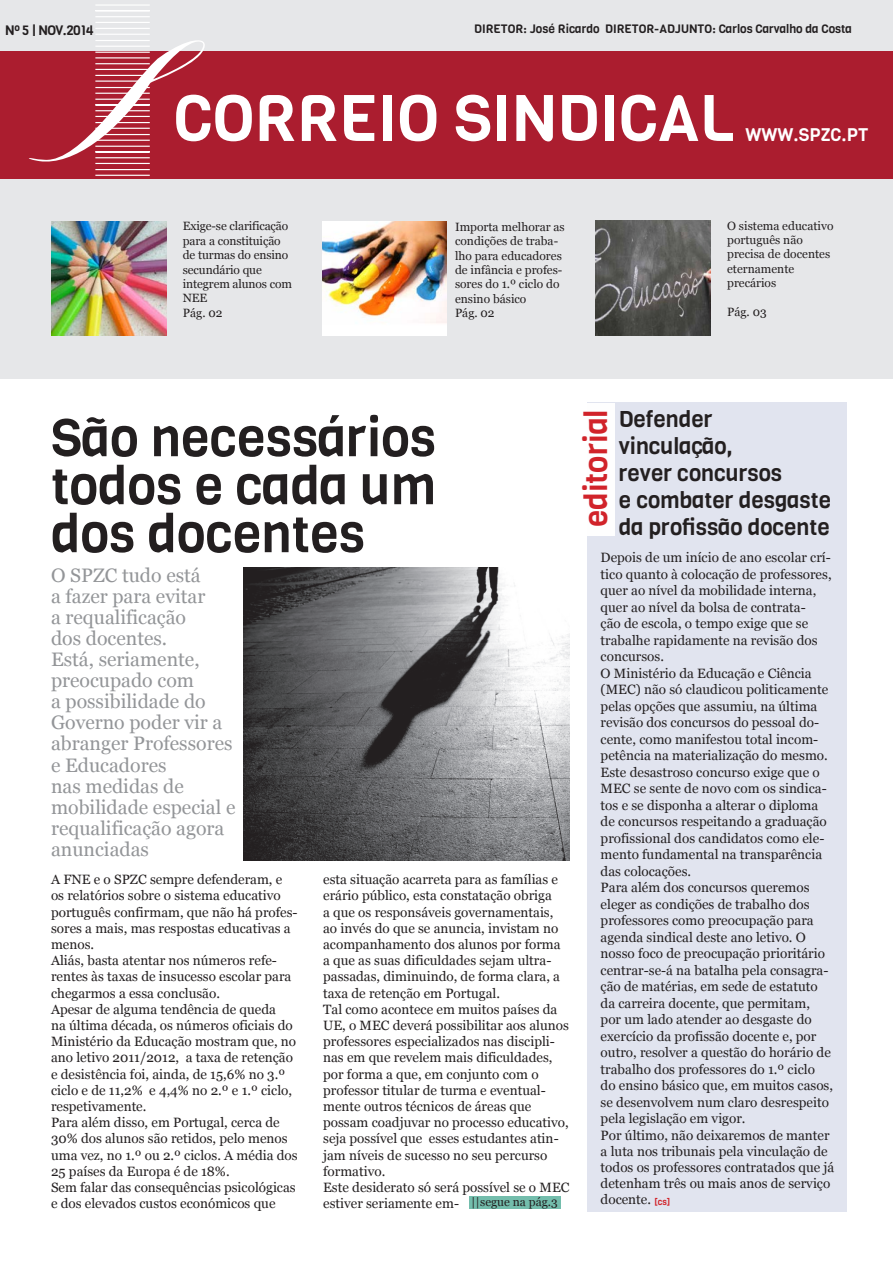
<style>
.page{position:relative;width:893px;height:1263px;background:#fff}
.page>*{position:absolute;margin:0;border:0;box-sizing:border-box;transform-origin:0 0}
.t1{font:64.5px "Viga";color:#fff}
.Lista{font:52.5px "Viga";color:#231f20}
.Lista-2{font:31.5px "Viga";color:#d1232a}
.texto{font:22.5px "Viga";color:#231f20}
.t2{font:19.5px/21px "Georgia";color:#939598}
.t3{font:18px "Viga";color:#fff}
.texto-2{font:13.5px/16.2px "Georgia";color:#231f20}
.t4{font:13.5px "Viga";letter-spacing:-.04em;color:#231f20}
.Lista-3{font:12px/14.4px "Georgia";color:#231f20}
.t5{font:12px "Viga";color:#231f20}
.s1{font-family:"Viga";font-size:9px;color:#d1232a}
</style>
<div class="page">
<div style="left:469px;top:1197px;width:92px;height:12px;background:#73bdac"></div>
<div style="left:0;top:0;width:893px;height:51px;background:#e6e7e9"></div>
<div style="left:0;top:51px;width:893px;height:128px;background:#ab1d2f"></div>
<div style="left:0;top:179px;width:893px;height:199px;background:#e6e7e9"></div>
<hr style="left:95px;top:16px;width:55px;height:1px;background:#fff">
<hr style="left:95px;top:22px;width:55px;height:1px;background:#fff">
<hr style="left:95px;top:28px;width:55px;height:1px;background:#fff">
<hr style="left:95px;top:34px;width:55px;height:1px;background:#fff">
<hr style="left:95px;top:169px;width:55px;height:1px;background:#fff">
<hr style="left:95px;top:175px;width:55px;height:1px;background:#fff">
<hr style="left:95px;top:0;width:55px;height:1px;background:#fff">
<hr style="left:95px;top:4px;width:55px;height:2px;background:#fff">
<hr style="left:95px;top:10px;width:55px;height:1px;background:#fff">
<svg style="left:29px;top:40px;width:176px;height:124px"></svg>
<div style="left:587px;top:403px;width:259px;height:809px;background:#e1e4ef"></div>
<img style="left:595px;top:221px;width:115px;height:114px">
<img style="left:243px;top:568px;width:327px;height:292px">
<img style="left:52px;top:222px;width:115px;height:113px">
<img style="left:322px;top:221px;width:124px;height:114px">
<div style="left:575px;top:403px;width:40px;height:133px;background:#fff"></div>
<p class="t4" style="left:5px;top:21px;width:90px">Nº 5 | NOV.2014</p>
<p class="t5" style="left:474px;top:21px;width:379px">DIRETOR: José Ricardo DIRETOR-ADJUNTO: Carlos Carvalho da Costa</p>
<h1 class="t1" style="left:174px;top:75px;width:563px">CORREIO SINDICAL</h1>
<h3 class="t3" style="left:746px;top:123px;width:124px">WWW.SPZC.PT</h3>
<p class="Lista-3" style="left:183px;top:219px;width:111px">Exige-se clarificação para a constituição de turmas do ensino secundário que integrem alunos com<br>NEE</p>
<p class="Lista-3" style="left:183px;top:305px;width:41px">Pág. 02</p>
<p class="Lista-3" style="left:455px;top:219px;width:111px">Importa melhorar as condições de traba&shy;lho para educadores de infância e profes&shy;sores do 1.º ciclo do ensino básico</p>
<p class="Lista-3" style="left:455px;top:306px;width:41px">Pág. 02</p>
<p class="Lista-3" style="left:727px;top:218px;width:108px">O sistema educativo português não precisa de docentes eternamente precários</p>
<p class="Lista-3" style="left:727px;top:305px;width:41px">Pág. 03</p>
<p class="Lista" style="left:51px;top:403px;width:386px">São necessários</p>
<p class="Lista" style="left:51px;top:451px;width:387px">todos e cada um</p>
<p class="Lista" style="left:51px;top:499px;width:316px">dos docentes</p>
<p class="t2" style="left:51px;top:565px;width:186px">O SPZC tudo está<br>a fazer para evitar<br>a requalificação<br>dos docentes.<br>Está, seriamente, preocupado com<br>a possibilidade do<br>Governo poder vir a abranger Professores e Educadores<br>nas medidas de mobilidade especial e requalificação agora anunciadas</p>
<p class="texto-2" style="left:51px;top:871px;width:248px">A FNE e o SPZC sempre defenderam, e os relatórios sobre o sistema educativo português confirmam, que não há profes&shy;sores a mais, mas respostas educativas a menos.</p>
<p class="texto-2" style="left:51px;top:952px;width:242px">Aliás, basta atentar nos números refe&shy;rentes às taxas de insucesso escolar para chegarmos a essa conclusão.</p>
<p class="texto-2" style="left:51px;top:1001px;width:247px">Apesar de alguma tendência de queda<br>na última década, os números oficiais do Ministério da Educação mostram que, no ano letivo 2011/2012, a taxa de retenção e desistência foi, ainda, de 15,6% no 3.º ciclo e de 11,2% e 4,4% no 2.º e 1.º ciclo, respetivamente.</p>
<p class="texto-2" style="left:51px;top:1114px;width:248px">Para além disso, em Portugal, cerca de 30% dos alunos são retidos, pelo menos uma vez, no 1.º ou 2.º ciclos. A média dos 25 países da Europa é de 18%.</p>
<p class="texto-2" style="left:51px;top:1179px;width:246px">Sem falar das consequências psicológicas e dos elevados custos económicos que</p>
<p class="texto-2" style="left:323px;top:871px;width:239px">esta situação acarreta para as famílias e erário público, esta constatação obriga a que os responsáveis governamentais, ao invés do que se anuncia, invistam no acompanhamento dos alunos por forma a que as suas dificuldades sejam ultra&shy;passadas, diminuindo, de forma clara, a taxa de retenção em Portugal.</p>
<p class="texto-2" style="left:323px;top:1001px;width:247px">Tal como acontece em muitos países da UE, o MEC deverá possibilitar aos alunos professores especializados nas discipli&shy;nas em que revelem mais dificuldades, por forma a que, em conjunto com o professor titular de turma e eventual&shy;mente outros técnicos de áreas que possam coadjuvar no processo educativo, seja possível que esses estudantes atin&shy;jam níveis de sucesso no seu percurso formativo.</p>
<p class="texto-2" style="left:323px;top:1179px;width:248px">Este desiderato só será possível se o MEC estiver seriamente em-</p>
<p class="Lista-3" style="left:471px;top:1194px;width:88px">||segue na pág.3</p>
<p class="Lista-2" style="left:575px;top:527px;width:119px;rotate:-90deg">editorial</p>
<p class="texto" style="left:619px;top:404px;width:95px">Defender</p>
<p class="texto" style="left:619px;top:431px;width:116px">vinculação,</p>
<p class="texto" style="left:619px;top:458px;width:165px">rever concursos</p>
<p class="texto" style="left:619px;top:485px;width:214px">e combater desgaste</p>
<p class="texto" style="left:619px;top:512px;width:212px">da profissão docente</p>
<p class="texto-2" style="left:601px;top:549px;width:232px">Depois de um início de ano escolar crí&shy;tico quanto à colocação de professores, quer ao nível da mobilidade interna, quer ao nível da bolsa de contrata-<br>ção de escola, o tempo exige que se trabalhe rapidamente na revisão dos concursos.</p>
<p class="texto-2" style="left:601px;top:665px;width:229px">O Ministério da Educação e Ciência (MEC) não só claudicou politicamente pelas opções que assumiu, na última revisão dos concursos do pessoal do&shy;cente, como manifestou total incom&shy;petência na materialização do mesmo.<br>Este desastroso concurso exige que o MEC se sente de novo com os sindica&shy;tos e se disponha a alterar o diploma de concursos respeitando a graduação profissional dos candidatos como ele&shy;mento fundamental na transparência das colocações.</p>
<p class="texto-2" style="left:601px;top:879px;width:234px">Para além dos concursos queremos eleger as condições de trabalho dos professores como preocupação para agenda sindical deste ano letivo. O nosso foco de preocupação prioritário centrar-se-á na batalha pela consagra&shy;ção de matérias, em sede de estatuto da carreira docente, que permitam, por um lado atender ao desgaste do exercício da profissão docente e, por outro, resolver a questão do horário de trabalho dos professores do 1.º ciclo do ensino básico que, em muitos casos, se desenvolvem num claro desrespeito pela legislação em vigor.</p>
<p class="texto-2" style="left:601px;top:1127px;width:235px">Por último, não deixaremos de manter a luta nos tribunais pela vinculação de todos os professores contratados que já detenham três ou mais anos de serviço docente. <span class="s1">[cs]</span></p>
</div>
